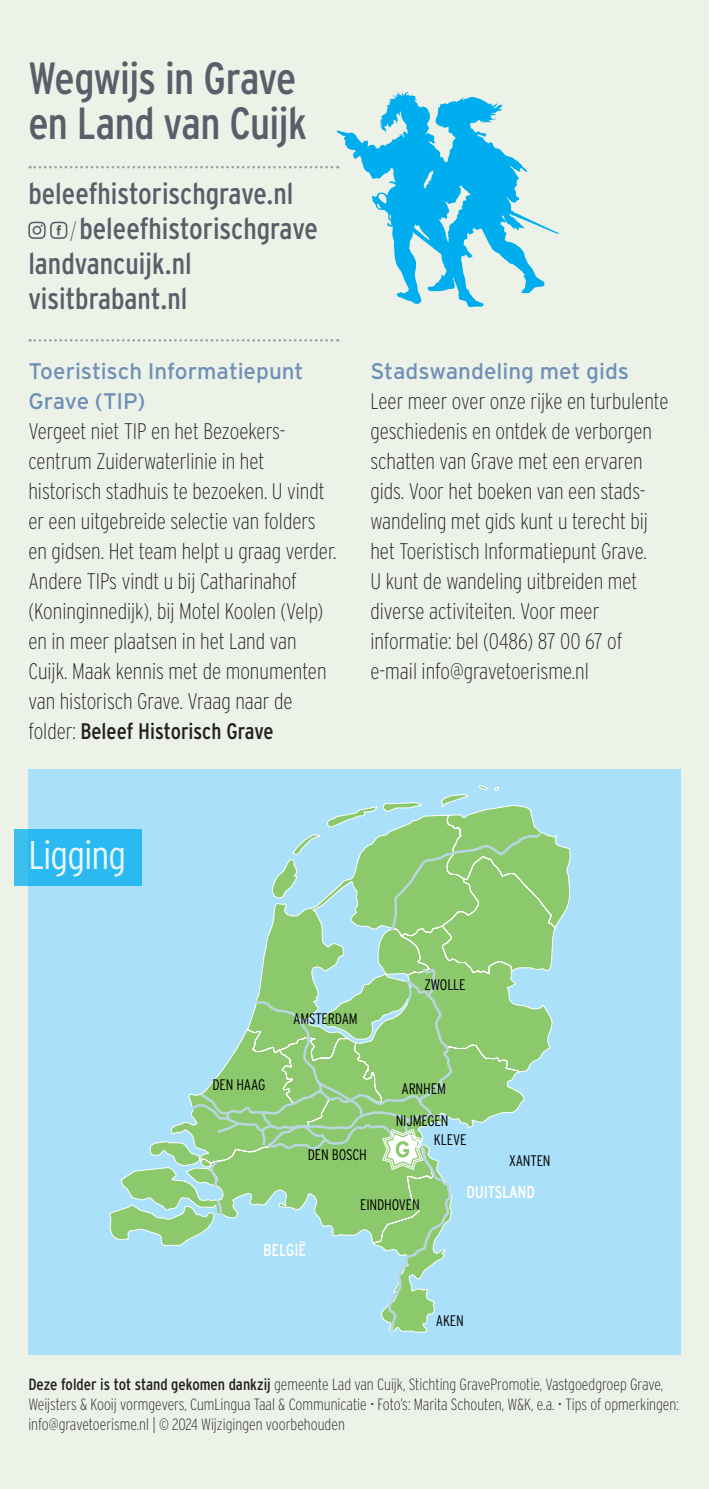
<style>
.page{position:relative;width:709px;height:1489px;background:#fff}
.page>*{position:absolute;margin:0;border:0;box-sizing:border-box;transform-origin:0 0}
._01_hoofdkop_grijs{font:condensed 45px/45px "Interstate";letter-spacing:-.015em;color:#5a5e69}
.t1{font:300 condensed 40px "Interstate";letter-spacing:-.03em;color:#fff}
._04_intro{font:condensed 30px "Interstate";color:#5a5e69}
._03_plat_dun{font:200 condensed 22.5px/30px "Interstate";color:#231f20}
._02_tussenkopje{font:22.5px/30px "Interstate";color:#6e8fb7}
.t2{font:condensed 17.25px "Interstate";letter-spacing:-.01em;color:#fff}
.t3{font:200 condensed 16.25px/20px "Interstate";color:#231f20}
.t4{font:300 condensed 15.25px "Interstate";letter-spacing:-.01em;color:#000001}
.s1{font-weight:200;font-size:22.5px}
.s2{font-weight:400}
</style>
<div class="page">
<div style="left:0;top:0;width:709px;height:1488px;background:#ecf2e8"></div>
<svg style="left:337px;top:91px;width:221px;height:216px"></svg>
<div style="left:28px;top:769px;width:652px;height:585px;background:#aae0f9"></div>
<svg style="left:110px;top:785px;width:460px;height:547px"></svg>
<div style="left:14px;top:829px;width:128px;height:56px;background:linear-gradient(to right,#30bcf0,#27b9f2)"></div>
<svg style="left:30px;top:166px;width:308px;height:2px"></svg>
<svg style="left:30px;top:339px;width:308px;height:2px"></svg>
<svg style="left:28px;top:222px;width:39px;height:17px"></svg>
<p class="_01_hoofdkop_grijs" style="left:28px;top:55px;width:280px">Wegwijs in Grave en Land van Cuijk</p>
<p class="_04_intro" style="left:28px;top:176px;width:267px">beleefhistorischgrave.nl</p>
<p class="_04_intro" style="left:70px;top:211px;width:249px"><span class="s1">/</span>beleefhistorischgrave</p>
<p class="_04_intro" style="left:28px;top:246px;width:165px">landvancuijk.nl</p>
<p class="_04_intro" style="left:28px;top:282px;width:160px">visitbrabant.nl</p>
<p class="_02_tussenkopje" style="left:28px;top:356px;width:277px">Toeristisch Informatiepunt<br>Grave (TIP)</p>
<p class="_03_plat_dun" style="left:28px;top:416px;width:309px">Vergeet niet TIP en het Bezoekers&shy;centrum Zuiderwaterlinie in het historisch stadhuis te bezoeken. U vindt er een uitgebreide selectie van folders en gidsen. Het team helpt u graag verder.<br>Andere TIPs vindt u bij Catharinahof (Koninginnedijk), bij Motel Koolen (Velp) en in meer plaatsen in het Land van Cuijk. Maak kennis met de monumenten van historisch Grave. Vraag naar de folder: <span class="s2">Beleef Historisch Grave</span></p>
<p class="_02_tussenkopje" style="left:370px;top:356px;width:260px">Stadswandeling met gids</p>
<p class="_03_plat_dun" style="left:370px;top:386px;width:299px">Leer meer over onze rijke en turbulente geschiedenis en ontdek de verborgen schatten van Grave met een ervaren gids. Voor het boeken van een stads&shy;wandeling met gids kunt u terecht bij het Toeristisch Informatiepunt Grave.<br>U kunt de wandeling uitbreiden met diverse activiteiten. Voor meer informatie: bel (0486) 87 00 67 of e-mail info@gravetoerisme.nl</p>
<h2 class="t1" style="left:28px;top:832px;width:99px">Ligging</h2>
<p class="t4" style="left:212px;top:1075px;width:55px">DEN HAAG</p>
<p class="t4" style="left:293px;top:1010px;width:66px">AMSTERDAM</p>
<p class="t4" style="left:424px;top:975px;width:43px">ZWOLLE</p>
<p class="t4" style="left:401px;top:1079px;width:46px">ARNHEM</p>
<p class="t4" style="left:396px;top:1112px;width:54px">NIJMEGEN</p>
<p class="t4" style="left:434px;top:1131px;width:34px">KLEVE</p>
<p class="t4" style="left:308px;top:1145px;width:61px">DEN BOSCH</p>
<p class="t4" style="left:360px;top:1196px;width:61px">EINDHOVEN</p>
<p class="t2" style="left:263px;top:1239px;width:44px">BELGIË</p>
<p class="t4" style="left:509px;top:1152px;width:43px">XANTEN</p>
<p class="t2" style="left:466px;top:1181px;width:70px">DUITSLAND</p>
<p class="t4" style="left:436px;top:1312px;width:30px">AKEN</p>
<p class="t3" style="left:28px;top:1373px;width:652px"><span class="s2">Deze folder is tot stand gekomen dankzij</span> gemeente Lad van Cuijk, Stichting GravePromotie, Vastgoedgroep Grave,<br>Weijsters &amp; Kooij vormgevers, CumLingua Taal &amp; Communicatie • Foto’s: Marita Schouten, W&amp;K, e.a. • Tips of opmerkingen: info@gravetoerisme.nl | © 2024 Wijzigingen voorbehouden</p>
</div>
